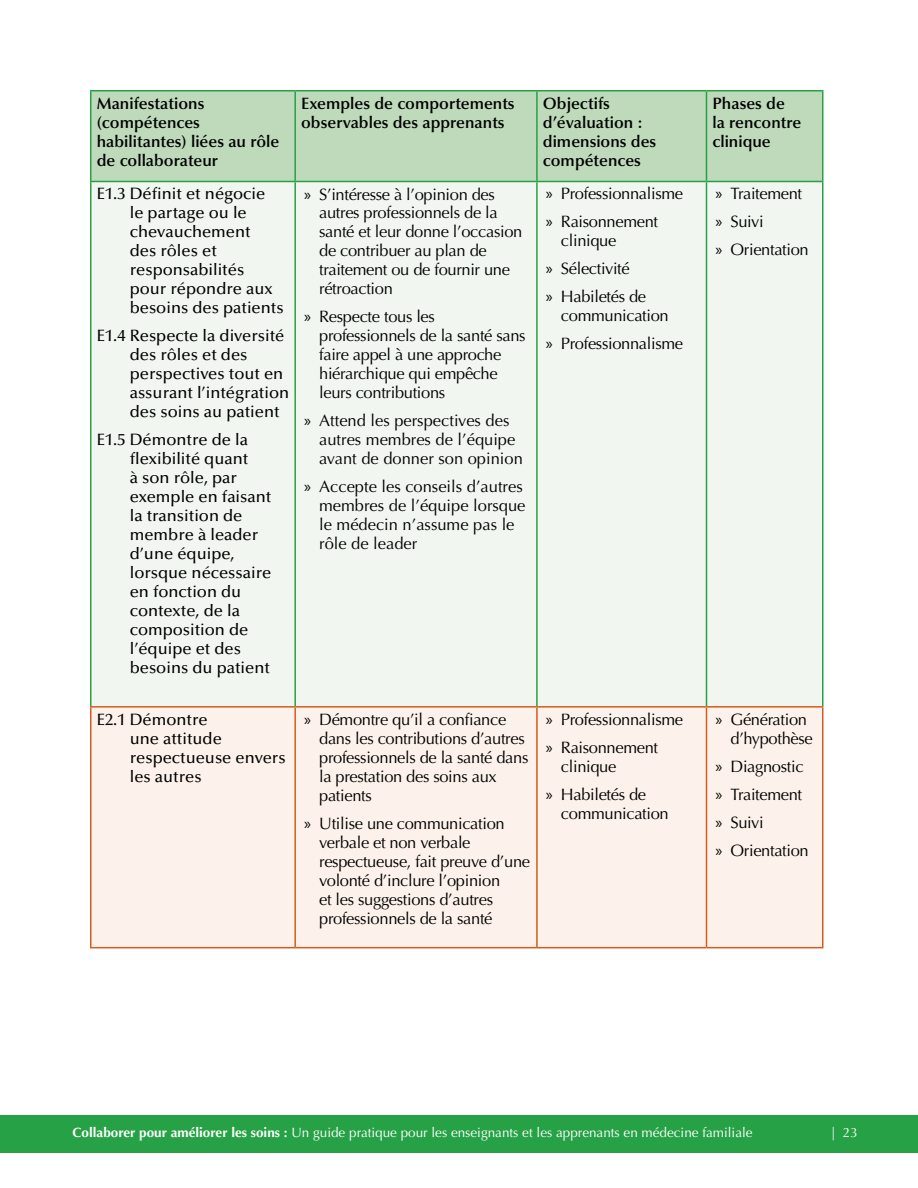
<style>
.page{position:relative;width:918px;height:1188px;background:#fff}
.page>*{position:absolute;margin:0;border:0;box-sizing:border-box;transform-origin:0 0}
.t1{font:16.5px/19px "Optima";letter-spacing:-.02em;color:#000}
.t2{font:500 16.5px/18.9px "Optima";color:#000}
.t3{font:600 16.5px "Optima";color:#000}
.t4{font:16.5px/18.9px "Optima";color:#000}
.t5{font:13.5px "Optima";color:#fff}
.s1{font-family:"Myriad Pro"}
.s2{font-weight:700}
</style>
<div class="page">
<div style="left:0;top:1115px;width:918px;height:38px;background:#26a146"></div>
<div style="left:91px;top:182px;width:204px;height:525px;background:#f1f7f0"></div>
<div style="left:295px;top:182px;width:242px;height:525px;background:#f1f7f0"></div>
<div style="left:295px;top:707px;width:242px;height:241px;background:#fcf2eb"></div>
<div style="left:91px;top:91px;width:204px;height:91px;background:#bedabb"></div>
<div style="left:295px;top:91px;width:242px;height:91px;background:#bedabb"></div>
<div style="left:537px;top:91px;width:169px;height:91px;background:#bedabb"></div>
<div style="left:706px;top:91px;width:117px;height:91px;background:#bedabb"></div>
<div style="left:537px;top:182px;width:169px;height:525px;background:#f1f7f0"></div>
<div style="left:706px;top:182px;width:117px;height:525px;background:#f1f7f0"></div>
<div style="left:91px;top:707px;width:204px;height:241px;background:#fcf2eb"></div>
<div style="left:537px;top:707px;width:169px;height:241px;background:#fcf2eb"></div>
<div style="left:706px;top:707px;width:117px;height:241px;background:#fcf2eb"></div>
<hr style="left:90px;top:90px;width:205px;height:2px;background:#26a146">
<hr style="left:90px;top:92px;width:2px;height:89px;background:#26a146">
<hr style="left:295px;top:90px;width:242px;height:2px;background:#26a146">
<hr style="left:294px;top:92px;width:2px;height:89px;background:#26a146">
<hr style="left:537px;top:90px;width:170px;height:2px;background:#26a146">
<hr style="left:536px;top:92px;width:2px;height:89px;background:#26a146">
<hr style="left:706px;top:90px;width:118px;height:2px;background:#26a146">
<hr style="left:706px;top:92px;width:1px;height:89px;background:#26a146">
<hr style="left:822px;top:92px;width:2px;height:89px;background:#26a146">
<hr style="left:90px;top:181px;width:205px;height:1px;background:#26a146">
<hr style="left:295px;top:181px;width:242px;height:1px;background:#26a146">
<hr style="left:537px;top:181px;width:170px;height:1px;background:#26a146">
<hr style="left:706px;top:181px;width:118px;height:1px;background:#26a146">
<hr style="left:90px;top:182px;width:2px;height:524px;background:#26a146">
<hr style="left:294px;top:182px;width:2px;height:524px;background:#26a146">
<hr style="left:536px;top:182px;width:2px;height:524px;background:#26a146">
<hr style="left:706px;top:182px;width:1px;height:524px;background:#26a146">
<hr style="left:822px;top:182px;width:2px;height:524px;background:#26a146">
<hr style="left:90px;top:708px;width:2px;height:239px;background:#d55c1e">
<hr style="left:294px;top:708px;width:2px;height:239px;background:#d55c1e">
<hr style="left:536px;top:708px;width:2px;height:239px;background:#d55c1e">
<hr style="left:706px;top:708px;width:1px;height:239px;background:#d55c1e">
<hr style="left:822px;top:708px;width:2px;height:239px;background:#d55c1e">
<hr style="left:90px;top:706px;width:205px;height:2px;background:#d55c1e">
<hr style="left:295px;top:706px;width:242px;height:2px;background:#d55c1e">
<hr style="left:537px;top:706px;width:170px;height:2px;background:#d55c1e">
<hr style="left:706px;top:706px;width:118px;height:2px;background:#d55c1e">
<hr style="left:90px;top:947px;width:205px;height:1px;background:#d55c1e">
<hr style="left:295px;top:947px;width:242px;height:1px;background:#d55c1e">
<hr style="left:537px;top:947px;width:170px;height:1px;background:#d55c1e">
<hr style="left:706px;top:947px;width:118px;height:1px;background:#d55c1e">
<p class="t3" style="left:97px;top:94px;width:109px">Manifestations</p>
<p class="t3" style="left:301px;top:94px;width:215px">Exemples de comportements</p>
<p class="t3" style="left:543px;top:94px;width:69px">Objectifs</p>
<p class="t3" style="left:712px;top:94px;width:74px">Phases de</p>
<p class="t3" style="left:97px;top:113px;width:105px">(compétences</p>
<p class="t3" style="left:301px;top:113px;width:205px">observables des apprenants</p>
<p class="t3" style="left:543px;top:113px;width:101px">d’évaluation :</p>
<p class="t3" style="left:712px;top:113px;width:90px">la rencontre</p>
<p class="t3" style="left:97px;top:132px;width:184px">habilitantes) liées au rôle</p>
<p class="t3" style="left:543px;top:132px;width:115px">dimensions des</p>
<p class="t3" style="left:712px;top:132px;width:60px">clinique</p>
<p class="t3" style="left:97px;top:151px;width:123px">de collaborateur</p>
<p class="t3" style="left:543px;top:151px;width:100px">compétences</p>
<p class="t2" style="left:97px;top:185px;width:170px">E1.3 Définit et négocie</p>
<p class="t1" style="left:304px;top:185px;width:192px"><span class="s1">»</span> S’intéresse à l’opinion des</p>
<p class="t1" style="left:546px;top:185px;width:139px"><span class="s1">»</span> Professionnalisme</p>
<p class="t1" style="left:716px;top:185px;width:88px"><span class="s1">»</span> Traitement</p>
<p class="t2" style="left:130px;top:204px;width:122px">le partage ou le chevauchement des rôles et</p>
<p class="t1" style="left:319px;top:204px;width:205px">autres professionnels de la santé et leur donne l’occasion de contribuer au plan de</p>
<p class="t1" style="left:561px;top:213px;width:99px;text-indent:-15px"><span class="s1">»</span> Raisonnement clinique</p>
<p class="t1" style="left:716px;top:208px;width:95px;line-height:27.9px"><span class="s1">»</span> Suivi<br><span class="s1">»</span> Orientation</p>
<p class="t2" style="left:130px;top:261px;width:116px">responsabilités</p>
<p class="t1" style="left:319px;top:261px;width:192px">traitement ou de fournir une</p>
<p class="t1" style="left:546px;top:260px;width:85px"><span class="s1">»</span> Sélectivité</p>
<p class="t2" style="left:130px;top:280px;width:155px">pour répondre aux besoins des patients</p>
<p class="t1" style="left:304px;top:275px;width:132px;line-height:27.9px;text-indent:15px">rétroaction<br><span class="s1">»</span> Respecte tous les</p>
<p class="t1" style="left:561px;top:288px;width:109px;text-indent:-15px"><span class="s1">»</span> Habiletés de communication</p>
<p class="t2" style="left:97px;top:327px;width:189px;text-align:center">E1.4 Respecte la diversité des rôles et des</p>
<p class="t1" style="left:319px;top:326px;width:208px">professionnels de la santé sans faire appel à une approche</p>
<p class="t1" style="left:546px;top:334px;width:139px"><span class="s1">»</span> Professionnalisme</p>
<p class="t2" style="left:130px;top:365px;width:155px">perspectives tout en</p>
<p class="t1" style="left:319px;top:364px;width:180px">hiérarchique qui empêche</p>
<p class="t2" style="left:130px;top:384px;width:161px">assurant l’intégration</p>
<p class="t1" style="left:319px;top:383px;width:128px">leurs contributions</p>
<p class="t2" style="left:130px;top:403px;width:151px">des soins au patient</p>
<p class="t4" style="left:304px;top:411px;width:207px"><span class="s1">»</span> Attend les perspectives des</p>
<p class="t2" style="left:97px;top:431px;width:153px">E1.5 Démontre de la</p>
<p class="t4" style="left:319px;top:430px;width:198px">autres membres de l’équipe</p>
<p class="t2" style="left:130px;top:450px;width:120px">flexibilité quant</p>
<p class="t4" style="left:319px;top:449px;width:205px">avant de donner son opinion</p>
<p class="t2" style="left:130px;top:469px;width:143px">à son rôle, par exemple en faisant la transition de membre à leader d’une équipe,</p>
<p class="t4" style="left:319px;top:477px;width:208px;text-indent:-15px"><span class="s1">»</span> Accepte les conseils d’autres membres de l’équipe lorsque le médecin n’assume pas le rôle de leader</p>
<p class="t2" style="left:130px;top:563px;width:143px">lorsque nécessaire</p>
<p class="t2" style="left:130px;top:582px;width:113px">en fonction du</p>
<p class="t2" style="left:130px;top:601px;width:112px">contexte, de la</p>
<p class="t2" style="left:130px;top:620px;width:120px">composition de</p>
<p class="t2" style="left:130px;top:639px;width:113px">l’équipe et des</p>
<p class="t2" style="left:130px;top:658px;width:142px">besoins du patient</p>
<p class="t2" style="left:97px;top:710px;width:112px">E2.1 Démontre</p>
<p class="t1" style="left:304px;top:710px;width:204px"><span class="s1">»</span> Démontre qu’il a confiance</p>
<p class="t1" style="left:546px;top:710px;width:139px"><span class="s1">»</span> Professionnalisme</p>
<p class="t1" style="left:716px;top:710px;width:93px"><span class="s1">»</span> Génération</p>
<p class="t2" style="left:130px;top:729px;width:157px">une attitude respectueuse envers les autres</p>
<p class="t1" style="left:319px;top:729px;width:211px">dans les contributions d’autres professionnels de la santé dans la prestation des soins aux patients</p>
<p class="t1" style="left:319px;top:814px;width:212px;text-indent:-15px"><span class="s1">»</span> Utilise une communication verbale et non verbale respectueuse, fait preuve d’une volonté d’inclure l’opinion<br>et les suggestions d’autres professionnels de la santé</p>
<p class="t1" style="left:716px;top:724px;width:99px;line-height:27.9px;text-indent:15px">d’hypothèse <span class="s1">»</span> Diagnostic <span class="s1">»</span> Traitement <span class="s1">»</span> Suivi<br><span class="s1">»</span> Orientation</p>
<p class="t1" style="left:561px;top:738px;width:99px;text-indent:-15px"><span class="s1">»</span> Raisonnement clinique</p>
<p class="t1" style="left:561px;top:785px;width:109px;text-indent:-15px"><span class="s1">»</span> Habiletés de communication</p>
<p class="t5" style="left:73px;top:1124px;width:682px"><span class="s2">Collaborer pour améliorer les soins :</span> Un guide pratique pour les enseignants et les apprenants en médecine familiale</p>
<p class="t5" style="left:831px;top:1124px;width:28px">| 23</p>
</div>
